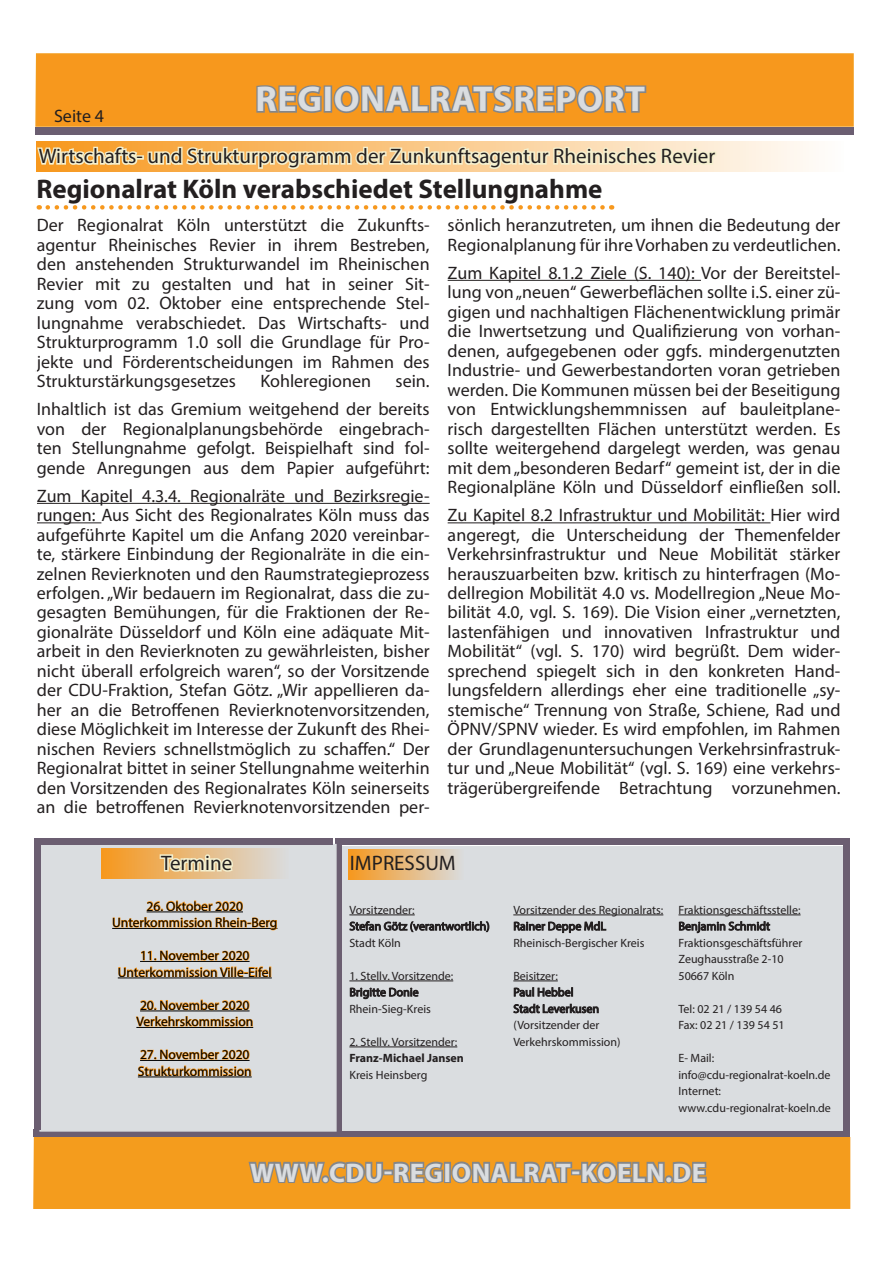
<style>
.page{position:relative;width:893px;height:1263px;background:#fff}
.page>*{position:absolute;margin:0;border:0;box-sizing:border-box;transform-origin:0 0}
.t1{font:700 36px "Myriad Pro";letter-spacing:.02em;color:#dadde0}
.t2{font:700 27px "Myriad Pro";color:#231f20}
.t3{font:700 27px "Myriad Pro";letter-spacing:.02em;color:#dadde0}
.t4{font:21px "Myriad Pro";color:#231f20}
.t5{font:18px/19.5px "Myriad Pro";color:#231f20;text-align:justify}
.t6{font:13.5px/16.5px "Myriad Pro";color:#000;text-align:center}
.t7{font:12px/16.5px "Myriad Pro";color:#231f20}
.t8{font:700 12px "Myriad Pro";color:#231f20}
</style>
<div class="page">
<div style="left:718px;top:53px;width:136px;height:74px;background:#f7981d"></div>
<div style="left:35px;top:127px;width:819px;height:8px;background:#6b5e71"></div>
<div style="left:33px;top:1137px;width:817px;height:72px;background:#f49c1d"></div>
<svg style="left:33px;top:1129px;width:811px;height:8px;background:#796e7f"></svg>
<div style="left:341px;top:846px;width:505px;height:284px;background:#dadde0"></div>
<div style="left:348px;top:849px;width:115px;height:30px;background:linear-gradient(to right,#f6971d,#dadbdc)"></div>
<div style="left:335px;top:838px;width:512px;height:7px;background:#6b5e71"></div>
<div style="left:844px;top:838px;width:6px;height:299px;background:#6b5e71"></div>
<hr style="left:349px;top:914px;width:66px;height:1px;background:#231f20">
<hr style="left:349px;top:980px;width:104px;height:1px;background:#231f20">
<hr style="left:349px;top:1046px;width:108px;height:1px;background:#231f20">
<svg style="left:349px;top:921px;width:141px;height:12px"></svg>
<svg style="left:349px;top:987px;width:70px;height:12px"></svg>
<hr style="left:513px;top:914px;width:150px;height:1px;background:#231f20">
<hr style="left:513px;top:980px;width:45px;height:1px;background:#231f20">
<svg style="left:513px;top:921px;width:94px;height:13px"></svg>
<svg style="left:513px;top:987px;width:86px;height:27px"></svg>
<hr style="left:678px;top:914px;width:123px;height:1px;background:#231f20">
<svg style="left:679px;top:921px;width:91px;height:12px"></svg>
<div style="left:335px;top:838px;width:6px;height:299px;background:#6b5e71"></div>
<svg style="left:247px;top:1109px;width:138px;height:100px;background:#d49845"></svg>
<div style="left:383px;top:1169px;width:10px;height:6px;border:3px solid #848689"></div>
<svg style="left:392px;top:1142px;width:182px;height:43px;background:#cc9442"></svg>
<div style="left:571px;top:1169px;width:10px;height:6px;border:3px solid #848689"></div>
<svg style="left:580px;top:1159px;width:128px;height:26px;background:#b38f5a"></svg>
<div style="left:39px;top:844px;width:298px;height:287px;background:#dadde0;border:2px solid #dadde0"></div>
<div style="left:101px;top:849px;width:188px;height:30px;background:linear-gradient(to right,#f7981d,#dadbdc)"></div>
<hr style="left:140px;top:1010px;width:110px;height:1px;background:#000">
<hr style="left:136px;top:1027px;width:117px;height:1px;background:#000">
<hr style="left:138px;top:1076px;width:114px;height:1px;background:#000">
<svg style="left:112px;top:853px;width:165px;height:126px"></svg>
<svg style="left:140px;top:999px;width:110px;height:11px"></svg>
<svg style="left:136px;top:1016px;width:117px;height:11px"></svg>
<svg style="left:138px;top:1049px;width:114px;height:27px"></svg>
<div style="left:35px;top:838px;width:298px;height:7px;background:#6b5e71"></div>
<div style="left:34px;top:838px;width:6px;height:292px;background:#6b5e71"></div>
<svg style="left:718px;top:142px;width:95px;height:30px;fill:#fef4e7"></svg>
<svg style="left:35px;top:53px;width:683px;height:227px"></svg>
<hr style="left:37px;top:503px;width:393px;height:1px;background:#231f20">
<hr style="left:37px;top:522px;width:64px;height:1px;background:#231f20">
<hr style="left:448px;top:280px;width:253px;height:1px;background:#231f20">
<hr style="left:448px;top:522px;width:322px;height:1px;background:#231f20">
<p class="t5" style="left:54px;top:105px;width:52px">Seite 4</p>
<h1 class="t1" style="left:255px;top:76px;width:391px">Regionalratsreport</h1>
<p class="t4" style="left:39px;top:143px;width:678px">Wirtschafts- und Strukturprogramm der Zunkunftsagentur Rheinisches Revier</p>
<h2 class="t2" style="left:37px;top:172px;width:567px">Regionalrat Köln verabschiedet Stellungnahme</h2>
<p class="t5" style="left:37px;top:215px;width:394px">Der Regionalrat Köln unterstützt die Zukunfts&shy;agentur Rheinisches Revier in ihrem Bestreben, den anstehenden Strukturwandel im Rheinischen Revier mit zu gestalten und hat in seiner Sit&shy;zung vom 02. Oktober eine entsprechende Stel&shy;lungnahme verabschiedet. Das Wirtschafts- und Strukturprogramm 1.0 soll die Grundlage für Pro&shy;jekte und Förderentscheidungen im Rahmen des Strukturstärkungsgesetzes</p>
<p class="t5" style="left:260px;top:371px;width:112px">Kohleregionen</p>
<p class="t5" style="left:37px;top:367px;width:394px;line-height:28px;text-align:right">sein.<br>Inhaltlich ist das Gremium weitgehend der bereits</p>
<p class="t5" style="left:37px;top:418px;width:394px">von der Regionalplanungsbehörde eingebrach&shy;ten Stellungnahme gefolgt. Beispielhaft sind fol&shy;gende Anregungen aus dem Papier aufgeführt:</p>
<p class="t5" style="left:37px;top:485px;width:394px">Zum Kapitel 4.3.4. Regionalräte und Bezirksregie&shy;rungen: Aus Sicht des Regionalrates Köln muss das aufgeführte Kapitel um die Anfang 2020 vereinbar&shy;te, stärkere Einbindung der Regionalräte in die ein&shy;zelnen Revierknoten und den Raumstrategieprozess erfolgen. „Wir bedauern im Regionalrat, dass die zu&shy;gesagten Bemühungen, für die Fraktionen der Re&shy;gionalräte Düsseldorf und Köln eine adäquate Mit&shy;arbeit in den Revierknoten zu gewährleisten, bisher nicht überall erfolgreich waren“, so der Vorsitzende der CDU-Fraktion, Stefan Götz. „Wir appellieren da&shy;her an die Betroffenen Revierknotenvorsitzenden, diese Möglichkeit im Interesse der Zukunft des Rhei&shy;nischen Reviers schnellstmöglich zu schaffen.“ Der Regionalrat bittet in seiner Stellungnahme weiterhin den Vorsitzenden des Regionalrates Köln seinerseits an die betroffenen Revierknotenvorsitzenden per-</p>
<p class="t5" style="left:448px;top:215px;width:394px">sönlich heranzutreten, um ihnen die Bedeutung der<br>Regionalplanung für ihre Vorhaben zu verdeutlichen.</p>
<p class="t5" style="left:448px;top:262px;width:394px">Zum Kapitel 8.1.2 Ziele (S. 140): Vor der Bereitstel&shy;lung von „neuen“ Gewerbeflächen sollte i.S. einer zü&shy;gigen und nachhaltigen Flächenentwicklung primär die Inwertsetzung und Qualifizierung von vorhan&shy;denen, aufgegebenen oder ggfs. mindergenutzten Industrie- und Gewerbestandorten voran getrieben werden. Die Kommunen müssen bei der Beseitigung von Entwicklungshemmnissen auf bauleitplane&shy;risch dargestellten Flächen unterstützt werden. Es sollte weitergehend dargelegt werden, was genau mit dem „besonderen Bedarf“ gemeint ist, der in die Regionalpläne Köln und Düsseldorf einfließen soll.</p>
<p class="t5" style="left:448px;top:505px;width:394px">Zu Kapitel 8.2 Infrastruktur und Mobilität: Hier wird angeregt, die Unterscheidung der Themenfelder Verkehrsinfrastruktur und Neue Mobilität stärker herauszuarbeiten bzw. kritisch zu hinterfragen (Mo&shy;dellregion Mobilität 4.0 vs. Modellregion „Neue Mo&shy;bilität 4.0, vgl. S. 169). Die Vision einer „vernetzten, lastenfähigen und innovativen Infrastruktur und Mobilität“ (vgl. S. 170) wird begrüßt. Dem wider&shy;sprechend spiegelt sich in den konkreten Hand&shy;lungsfeldern allerdings eher eine traditionelle „sy&shy;stemische“ Trennung von Straße, Schiene, Rad und ÖPNV/SPNV wieder. Es wird empfohlen, im Rahmen der Grundlagenuntersuchungen Verkehrsinfrastruk&shy;tur und „Neue Mobilität“ (vgl. S. 169) eine verkehrs&shy;trägerübergreifende Betrachtung vorzunehmen.</p>
<p class="t4" style="left:161px;top:850px;width:73px">Termine</p>
<p class="t6" style="left:112px;top:897px;width:167px">26. Oktober 2020<br>Unterkommission Rhein-Berg</p>
<p class="t6" style="left:118px;top:947px;width:155px">11. November 2020<br>Unterkommission Ville-Eifel</p>
<p class="t6" style="left:136px;top:996px;width:118px;text-align:left">20. November 2020<br>Verkehrskommission</p>
<p class="t6" style="left:138px;top:1046px;width:115px;text-align:left">27. November 2020<br>Strukturkommission</p>
<p class="t4" style="left:350px;top:850px;width:107px">IMPRESSUM</p>
<p class="t7" style="left:349px;top:901px;width:142px">Vorsitzender:<br>Stefan Götz (verantwortlich)<br>Stadt Köln</p>
<p class="t7" style="left:349px;top:967px;width:105px">1. Stellv. Vorsitzende:<br>Brigitte Donie<br>Rhein-Sieg-Kreis</p>
<p class="t7" style="left:349px;top:1033px;width:109px">2. Stellv. Vorsitzender:</p>
<p class="t8" style="left:349px;top:1050px;width:116px">Franz-Michael Jansen</p>
<p class="t7" style="left:349px;top:1066px;width:79px">Kreis Heinsberg</p>
<p class="t7" style="left:513px;top:901px;width:152px">Vorsitzender des Regionalrats:</p>
<p class="t7" style="left:513px;top:934px;width:133px">Rheinisch-Bergischer Kreis</p>
<p class="t7" style="left:513px;top:967px;width:46px">Beisitzer:</p>
<p class="t7" style="left:513px;top:1000px;width:109px">Stadt Leverkusen (Vorsitzender der<br>Verkehrskommission)</p>
<p class="t7" style="left:678px;top:901px;width:124px">Fraktionsgeschäftsstelle:</p>
<p class="t7" style="left:678px;top:934px;width:125px">Fraktionsgeschäftsführer<br>Zeughausstraße 2-10<br>50667 Köln</p>
<p class="t7" style="left:678px;top:1000px;width:108px">Tel: 02 21 / 139 54 46<br>Fax: 02 21 / 139 54 51</p>
<p class="t7" style="left:678px;top:1050px;width:154px">E- Mail: info@cdu-regionalrat-koeln.de<br>Internet: www.cdu-regionalrat-koeln.de</p>
<h2 class="t3" style="left:250px;top:1155px;width:458px">www.cdu-regionalrat-koeln.de</h2>
</div>
